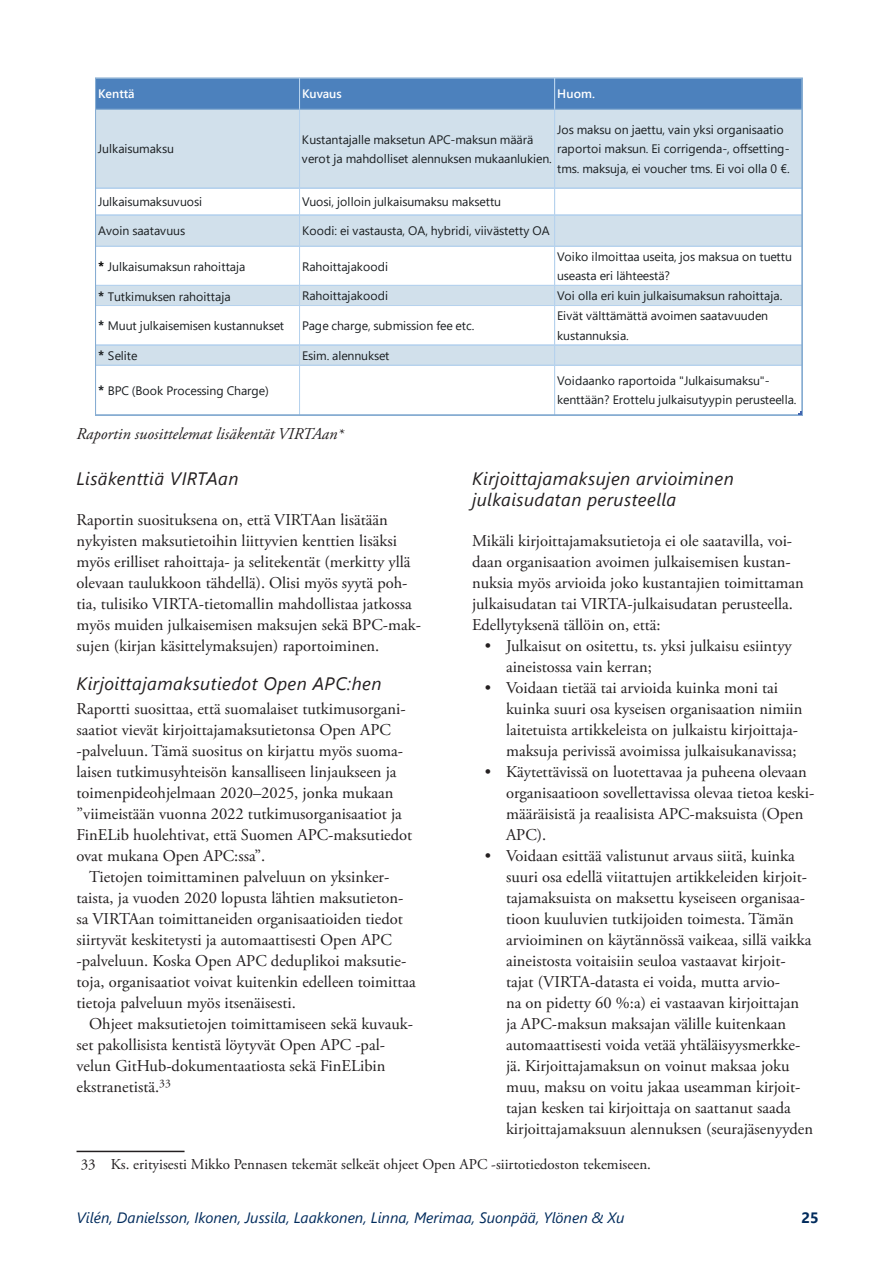
<style>
.page{position:relative;width:893px;height:1263px;background:#fff}
.page>*{position:absolute;margin:0;border:0;box-sizing:border-box;transform-origin:0 0}
.Heading_3{font:italic 18px/21px "Segoe UI";letter-spacing:.025em;color:#231f20}
.Leipis_kaksi_palstaa{font:16.5px/21px "Adobe Garamond Pro";color:#231f20}
.Kuvateksti{font:italic 16.5px "Adobe Garamond Pro";color:#231f20}
.alaviite{font:15px "Adobe Garamond Pro";color:#231f20}
.t1{font:italic 15px "Segoe UI";color:#002b5c}
.t2{font:700 15px "Segoe UI";color:#002b5c}
.t3{font:12.3px/19.6px "Segoe UI";letter-spacing:-.005em;color:#1b1f22}
.t4{font:600 12.3px "Segoe UI";color:#fff}
.s1{font-weight:700;font-size:13.5px;color:#000001}
.s2{font-weight:700;font-size:13.5px}
.s3{font-size:15px}
</style>
<div class="page">
<hr style="left:77px;top:1151px;width:108px;height:1px;background:#231f20">
<div style="left:96px;top:79px;width:706px;height:31px;background:#4c81bd"></div>
<div style="left:96px;top:109px;width:706px;height:79px;background:#d1e0eb"></div>
<div style="left:96px;top:215px;width:706px;height:32px;background:#d1e0eb"></div>
<div style="left:96px;top:285px;width:706px;height:21px;background:#d1e0eb"></div>
<div style="left:96px;top:345px;width:706px;height:21px;background:#d1e0eb"></div>
<hr style="left:96px;top:78px;width:706px;height:1px;background:#87add2">
<hr style="left:299px;top:79px;width:1px;height:30px;background:#b6d2ed">
<hr style="left:300px;top:79px;width:1px;height:30px;background:#b6d2ed">
<hr style="left:554px;top:79px;width:1px;height:30px;background:#b6d2ed">
<hr style="left:555px;top:79px;width:1px;height:30px;background:#b6d2ed">
<hr style="left:96px;top:109px;width:706px;height:1px;background:#87add2">
<hr style="left:96px;top:187px;width:706px;height:1px;background:#b6d2ed">
<hr style="left:96px;top:188px;width:706px;height:1px;background:#b6d2ed">
<hr style="left:96px;top:214px;width:706px;height:1px;background:#b6d2ed">
<hr style="left:96px;top:215px;width:706px;height:1px;background:#b6d2ed">
<hr style="left:96px;top:246px;width:706px;height:1px;background:#b6d2ed">
<hr style="left:96px;top:285px;width:706px;height:1px;background:#b6d2ed">
<hr style="left:96px;top:305px;width:706px;height:1px;background:#b6d2ed">
<hr style="left:96px;top:344px;width:706px;height:1px;background:#b6d2ed">
<hr style="left:96px;top:345px;width:706px;height:1px;background:#b6d2ed">
<hr style="left:96px;top:365px;width:706px;height:1px;background:#b6d2ed">
<hr style="left:95px;top:78px;width:1px;height:337px;background:#87add2">
<hr style="left:96px;top:78px;width:1px;height:337px;background:#87add2">
<hr style="left:299px;top:110px;width:1px;height:305px;background:#b6d2ed">
<hr style="left:300px;top:110px;width:1px;height:305px;background:#b6d2ed">
<hr style="left:554px;top:110px;width:1px;height:305px;background:#b6d2ed">
<hr style="left:555px;top:110px;width:1px;height:305px;background:#b6d2ed">
<hr style="left:96px;top:414px;width:706px;height:1px;background:#87add2">
<hr style="left:96px;top:415px;width:706px;height:1px;background:#87add2">
<hr style="left:801px;top:79px;width:1px;height:336px;background:#87add2">
<hr style="left:802px;top:79px;width:1px;height:336px;background:#87add2">
<svg style="left:798px;top:411px;width:4px;height:4px"></svg>
<p class="t4" style="left:98px;top:82px;width:38px">Kenttä</p>
<p class="t4" style="left:302px;top:82px;width:41px">Kuvaus</p>
<p class="t4" style="left:557px;top:82px;width:40px">Huom.</p>
<p class="t3" style="left:98px;top:138px;width:78px">Julkaisumaksu</p>
<p class="t3" style="left:302px;top:128px;width:251px">Kustantajalle maksetun APC-maksun määrä verot ja mahdolliset alennuksen mukaanlukien.</p>
<p class="t3" style="left:557px;top:118px;width:234px">Jos maksu on jaettu, vain yksi organisaatio raportoi maksun. Ei corrigenda-, offsetting&shy;tms. maksuja, ei voucher tms. Ei voi olla 0 €.</p>
<p class="t3" style="left:98px;top:191px;width:106px">Julkaisumaksuvuosi</p>
<p class="t3" style="left:302px;top:191px;width:201px">Vuosi, jolloin julkaisumaksu maksettu</p>
<p class="t3" style="left:98px;top:220px;width:89px">Avoin saatavuus</p>
<p class="t3" style="left:302px;top:220px;width:249px">Koodi: ei vastausta, OA, hybridi, viivästetty OA</p>
<p class="t3" style="left:98px;top:255px;width:149px"><span class="s1">*</span> Julkaisumaksun rahoittaja</p>
<p class="t3" style="left:302px;top:255px;width:88px">Rahoittajakoodi</p>
<p class="t3" style="left:557px;top:245px;width:237px">Voiko ilmoittaa useita, jos maksua on tuettu useasta eri lähteestä?</p>
<p class="t3" style="left:98px;top:285px;width:134px"><span class="s2">*</span> Tutkimuksen rahoittaja</p>
<p class="t3" style="left:302px;top:285px;width:88px">Rahoittajakoodi</p>
<p class="t3" style="left:557px;top:285px;width:227px">Voi olla eri kuin julkaisumaksun rahoittaja.</p>
<p class="t3" style="left:98px;top:315px;width:188px"><span class="s2">*</span> Muut julkaisemisen kustannukset</p>
<p class="t3" style="left:302px;top:315px;width:174px">Page charge, submission fee etc.</p>
<p class="t3" style="left:557px;top:305px;width:213px">Eivät välttämättä avoimen saatavuuden kustannuksia.</p>
<p class="t3" style="left:98px;top:345px;width:41px"><span class="s2">*</span> Selite</p>
<p class="t3" style="left:302px;top:344px;width:89px">Esim. alennukset</p>
<p class="t3" style="left:98px;top:380px;width:172px"><span class="s2">*</span> BPC (Book Processing Charge)</p>
<p class="t3" style="left:557px;top:369px;width:241px">Voidaanko raportoida "Julkaisumaksu"- kenttään? Erottelu julkaisutyypin perusteella.</p>
<p class="Kuvateksti" style="left:77px;top:424px;width:268px">Raportin suosittelemat lisäkentät VIRTAan<span class="s3">*</span></p>
<p class="Heading_3" style="left:77px;top:465px;width:163px">Lisäkenttiä VIRTAan</p>
<p class="Leipis_kaksi_palstaa" style="left:77px;top:510px;width:346px">Raportin suosituksena on, että VIRTAan lisätään nykyisten maksutietoihin liittyvien kenttien lisäksi myös erilliset rahoittaja- ja selitekentät (merkitty yllä olevaan taulukkoon tähdellä). Olisi myös syytä poh&shy;tia, tulisiko VIRTA-tietomallin mahdollistaa jatkossa myös muiden julkaisemisen maksujen sekä BPC-mak&shy;sujen (kirjan käsittelymaksujen) raportoiminen.</p>
<p class="Heading_3" style="left:77px;top:670px;width:306px">Kirjoittajamaksutiedot Open APC:hen</p>
<p class="Leipis_kaksi_palstaa" style="left:77px;top:699px;width:337px">Raportti suosittaa, että suomalaiset tutkimusorgani&shy;saatiot vievät kirjoittajamaksutietonsa Open APC -palveluun. Tämä suositus on kirjattu myös suoma&shy;laisen tutkimusyhteisön kansalliseen linjaukseen ja toimenpideohjelmaan 2020–2025, jonka mukaan ”viimeistään vuonna 2022 tutkimusorganisaatiot ja FinELib huolehtivat, että Suomen APC-maksutiedot ovat mukana Open APC:ssa”.</p>
<p class="Leipis_kaksi_palstaa" style="left:77px;top:867px;width:341px;text-indent:13px">Tietojen toimittaminen palveluun on yksinker&shy;taista, ja vuoden 2020 lopusta lähtien maksutieton&shy;sa VIRTAan toimittaneiden organisaatioiden tiedot siirtyvät keskitetysti ja automaattisesti Open APC -palveluun. Koska Open APC deduplikoi maksutie&shy;toja, organisaatiot voivat kuitenkin edelleen toimittaa tietoja palveluun myös itsenäisesti.</p>
<p class="Leipis_kaksi_palstaa" style="left:77px;top:1014px;width:338px;text-indent:13px">Ohjeet maksutietojen toimittamiseen sekä kuvauk&shy;set pakollisista kentistä löytyvät Open APC -pal&shy;velun GitHub-dokumentaatiosta sekä FinELibin ekstranetistä.<sup>33</sup></p>
<p class="Heading_3" style="left:472px;top:465px;width:263px">Kirjoittajamaksujen arvioiminen julkaisudatan perusteella</p>
<p class="Leipis_kaksi_palstaa" style="left:472px;top:531px;width:333px">Mikäli kirjoittajamaksutietoja ei ole saatavilla, voi&shy;daan organisaation avoimen julkaisemisen kustan&shy;nuksia myös arvioida joko kustantajien toimittaman julkaisudatan tai VIRTA-julkaisudatan perusteella.<br>Edellytyksenä tällöin on, että:</p>
<p class="Leipis_kaksi_palstaa" style="left:506px;top:636px;width:287px;text-indent:-21px">• Julkaisut on ositettu, ts. yksi julkaisu esiintyy aineistossa vain kerran;</p>
<p class="Leipis_kaksi_palstaa" style="left:506px;top:678px;width:298px;text-indent:-21px">• Voidaan tietää tai arvioida kuinka moni tai kuinka suuri osa kyseisen organisaation nimiin laitetuista artikkeleista on julkaistu kirjoittaja&shy;maksuja perivissä avoimissa julkaisukanavissa;</p>
<p class="Leipis_kaksi_palstaa" style="left:506px;top:762px;width:310px;text-indent:-21px">• Käytettävissä on luotettavaa ja puheena olevaan organisaatioon sovellettavissa olevaa tietoa keski&shy;määräisistä ja reaalisista APC-maksuista (Open APC).</p>
<p class="Leipis_kaksi_palstaa" style="left:506px;top:846px;width:309px;text-indent:-21px">• Voidaan esittää valistunut arvaus siitä, kuinka suuri osa edellä viitattujen artikkeleiden kirjoit&shy;tajamaksuista on maksettu kyseiseen organisaa&shy;tioon kuuluvien tutkijoiden toimesta. Tämän arvioiminen on käytännössä vaikeaa, sillä vaikka aineistosta voitaisiin seuloa vastaavat kirjoit&shy;tajat (VIRTA-datasta ei voida, mutta arvio-<br>na on pidetty 60 %:a) ei vastaavan kirjoittajan ja APC-maksun maksajan välille kuitenkaan automaattisesti voida vetää yhtäläisyysmerkke&shy;jä. Kirjoittajamaksun on voinut maksaa joku muu, maksu on voitu jakaa useamman kirjoit&shy;tajan kesken tai kirjoittaja on saattanut saada kirjoittajamaksuun alennuksen (seurajäsenyyden</p>
<p class="alaviite" style="left:81px;top:1156px;width:572px">33 Ks. erityisesti Mikko Pennasen tekemät selkeät ohjeet Open APC -siirtotiedoston tekemiseen.</p>
<p class="t1" style="left:77px;top:1203px;width:549px">Vilén, Danielsson, Ikonen, Jussila, Laakkonen, Linna, Merimaa, Suonpää, Ylönen &amp; Xu</p>
<p class="t2" style="left:801px;top:1203px;width:19px">25</p>
</div>
